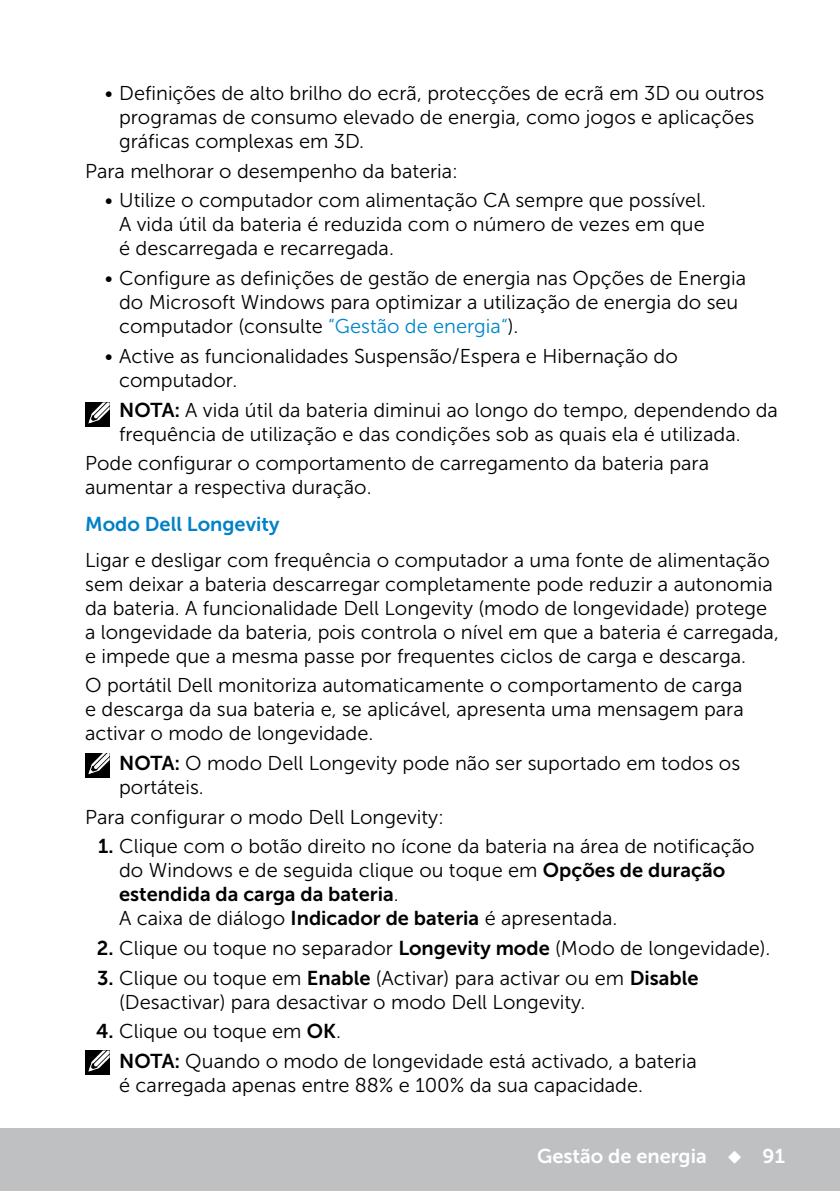
<style>
.page{position:relative;width:840px;height:1191px;background:#fff}
.page>*{position:absolute;margin:0;border:0;box-sizing:border-box;transform-origin:0 0}
.Paragraph{font:20px/24px "Museo Sans For Dell 300";color:#000}
.Note{font:20px/24px "Museo Sans For Dell 300";color:#000}
.t1{font:20px "Museo Sans For Dell 700";color:#fff}
.Head3{font:20px "Museo Sans For Dell 700";color:#0081c6}
.s1{color:#0087cc}
.s2{font-family:"Museo Sans For Dell 700"}
</style>
<div class="page">
<div style="left:0;top:1128px;width:839px;height:63px;background:#bec0c2"></div>
<div style="left:85px;top:402px;width:24px;height:25px;background:#000"></div>
<svg style="left:88px;top:402px;width:22px;height:22px"></svg>
<div style="left:85px;top:753px;width:24px;height:24px;background:#000"></div>
<svg style="left:88px;top:753px;width:22px;height:22px"></svg>
<div style="left:85px;top:1050px;width:24px;height:25px;background:#000"></div>
<svg style="left:88px;top:1050px;width:22px;height:22px"></svg>
<p class="Paragraph" style="left:119px;top:81px;width:646px;text-indent:-14px">• Definições de alto brilho do ecrã, protecções de ecrã em 3D ou outros programas de consumo elevado de energia, como jogos e aplicações gráficas complexas em 3D.</p>
<p class="Paragraph" style="left:85px;top:159px;width:374px">Para melhorar o desempenho da bateria:</p>
<p class="Paragraph" style="left:119px;top:189px;width:588px;text-align:justify;text-indent:-14px">• Utilize o computador com alimentação CA sempre que possível.<br>A vida útil da bateria é reduzida com o número de vezes em que é descarregada e recarregada.</p>
<p class="Paragraph" style="left:119px;top:266px;width:628px;text-indent:-14px">• Configure as definições de gestão de energia nas Opções de Energia do Microsoft Windows para optimizar a utilização de energia do seu computador (consulte <span class="s1">“Gestão de energia“</span>).</p>
<p class="Paragraph" style="left:119px;top:344px;width:559px;text-indent:-14px">• Active as funcionalidades Suspensão/Espera e Hibernação do computador.</p>
<p class="Note" style="left:119px;top:398px;width:660px"><span class="s2">NOTA:</span> A vida útil da bateria diminui ao longo do tempo, dependendo da frequência de utilização e das condições sob as quais ela é utilizada.</p>
<p class="Paragraph" style="left:85px;top:451px;width:625px">Pode configurar o comportamento de carregamento da bateria para aumentar a respectiva duração.</p>
<p class="Head3" style="left:85px;top:513px;width:196px">Modo Dell Longevity</p>
<p class="Paragraph" style="left:85px;top:548px;width:694px">Ligar e desligar com frequência o computador a uma fonte de alimentação sem deixar a bateria descarregar completamente pode reduzir a autonomia da bateria. A funcionalidade Dell Longevity (modo de longevidade) protege a longevidade da bateria, pois controla o nível em que a bateria é carregada, e impede que a mesma passe por frequentes ciclos de carga e descarga.</p>
<p class="Paragraph" style="left:85px;top:673px;width:659px;text-align:justify">O portátil Dell monitoriza automaticamente o comportamento de carga e descarga da sua bateria e, se aplicável, apresenta uma mensagem para activar o modo de longevidade.</p>
<p class="Note" style="left:119px;top:751px;width:622px"><span class="s2">NOTA:</span> O modo Dell Longevity pode não ser suportado em todos os portáteis.</p>
<p class="Paragraph" style="left:85px;top:805px;width:360px">Para configurar o modo Dell Longevity:</p>
<p class="Paragraph" style="left:119px;top:834px;width:636px;text-indent:-21px"><span class="s2">1.</span> Clique com o botão direito no ícone da bateria na área de notificação do Windows e de seguida clique ou toque em <span class="s2">Opções de duração estendida da carga da bateria</span>.<br>A caixa de diálogo <span class="s2">Indicador de bateria</span> é apresentada.</p>
<p class="Paragraph" style="left:97px;top:936px;width:675px"><span class="s2">2.</span> Clique ou toque no separador <span class="s2">Longevity mode</span> (Modo de longevidade).</p>
<p class="Paragraph" style="left:119px;top:966px;width:580px;text-indent:-22px"><span class="s2">3.</span> Clique ou toque em <span class="s2">Enable</span> (Activar) para activar ou em <span class="s2">Disable </span>(Desactivar) para desactivar o modo Dell Longevity.</p>
<p class="Paragraph" style="left:96px;top:1019px;width:246px"><span class="s2">4.</span> Clique ou toque em <span class="s2">OK</span>.</p>
<p class="Note" style="left:119px;top:1049px;width:578px"><span class="s2">NOTA:</span> Quando o modo de longevidade está activado, a bateria é carregada apenas entre 88% e 100% da sua capacidade.</p>
<p class="t1" style="left:537px;top:1144px;width:249px">Gestão de energia ◆ 91</p>
</div>
